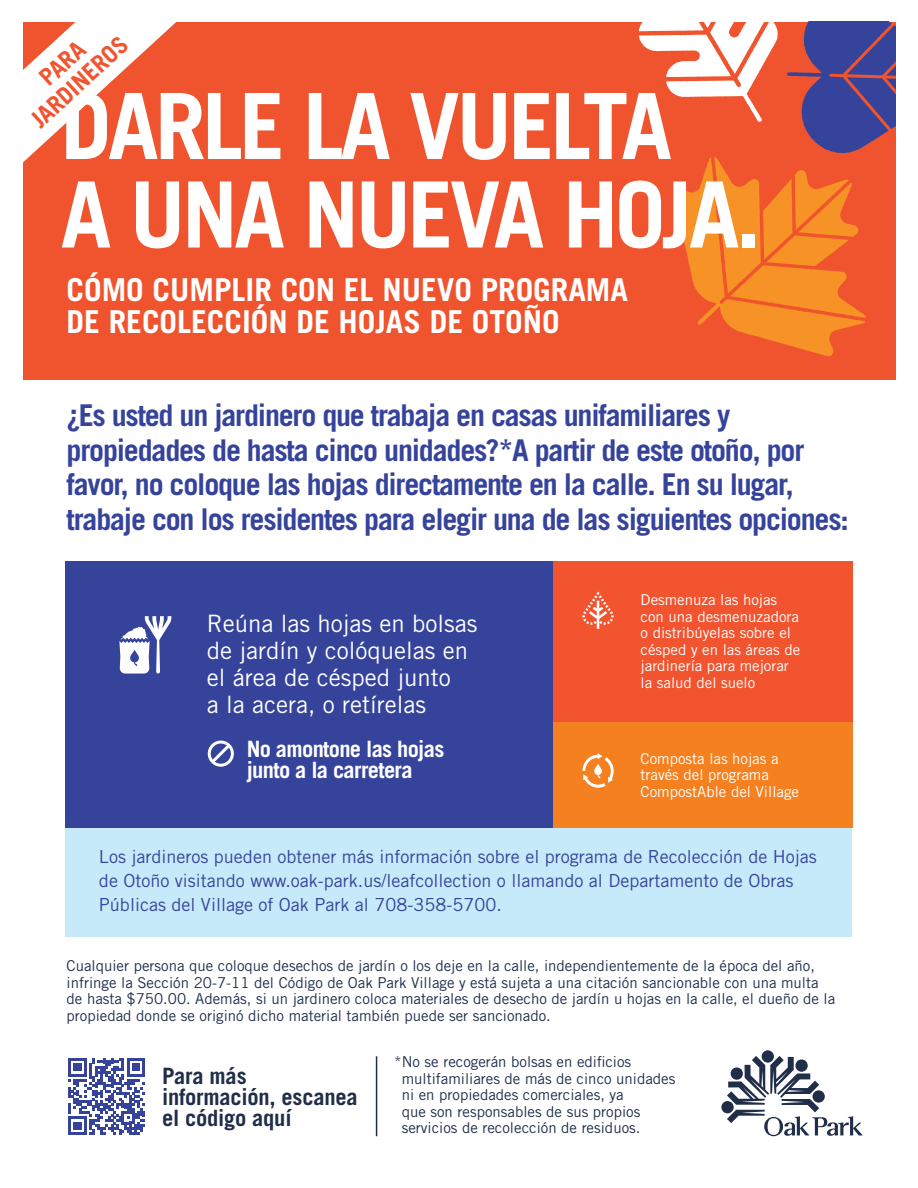
<style>
.page{position:relative;width:918px;height:1188px;background:#fff}
.page>*{position:absolute;margin:0;border:0;box-sizing:border-box;transform-origin:0 0}
.t1{font:700 91.5px/88.5px "Trade Gothic LT Std";letter-spacing:-.04em;color:#fff}
.t2{font:700 31.5px/31.5px "Trade Gothic LT Std";color:#fff}
.t3{font:700 30px/34.5px "Trade Gothic LT Std";letter-spacing:-.04em;color:#35439b}
.t4{font:24px/27px "Trade Gothic LT Std";color:#fff}
.t5{font:700 24px/25.5px "Trade Gothic LT Std";color:#f25430;text-align:center}
.t6{font:700 22.5px/21px "Trade Gothic LT Std";letter-spacing:-.01em;color:#212e4a}
.t7{font:700 22.5px/21px "Trade Gothic LT Std";letter-spacing:-.03em;color:#fff}
.t8{font:18px/24px "Trade Gothic LT Std";color:#35439b}
.t9{font:15px/16.5px "Trade Gothic LT Std";color:#212e4a}
.t10{font:15px/16.5px "Trade Gothic LT Std";color:#fff}
</style>
<div class="page">
<div style="left:66px;top:828px;width:786px;height:109px;background:#c6eafa"></div>
<div style="left:553px;top:722px;width:300px;height:106px;background:#f48020"></div>
<div style="left:65px;top:561px;width:488px;height:267px;background:#35439b"></div>
<svg style="left:582px;top:753px;width:32px;height:35px"></svg>
<div style="left:553px;top:561px;width:300px;height:161px;background:#f25430"></div>
<svg style="left:119px;top:616px;width:52px;height:58px"></svg>
<svg style="left:582px;top:592px;width:32px;height:37px"></svg>
<div style="left:23px;top:22px;width:872px;height:357px;background:#f0542e"></div>
<svg style="left:638px;top:22px;width:257px;height:334px"></svg>
<svg style="left:68px;top:1058px;width:77px;height:77px"></svg>
<svg style="left:721px;top:1050px;width:142px;height:86px"></svg>
<hr style="left:376px;top:1056px;width:1px;height:80px;background:#212e4a">
<div style="left:208px;top:741px;width:26px;height:26px;border:3px solid #fff;border-radius:50%"></div>
<svg style="left:208px;top:741px;width:26px;height:25px"></svg>
<svg style="left:23px;top:22px;width:153px;height:141px"></svg>
<p class="t5" style="left:9px;top:94px;width:123px;rotate:-42deg">PARA<br>JARDINEROS</p>
<p class="t1" style="left:61px;top:81px;width:702px">DARLE LA VUELTA<br>A UNA NUEVA HOJA.</p>
<p class="t2" style="left:67px;top:274px;width:563px">CÓMO CUMPLIR CON EL NUEVO PROGRAMA<br>DE RECOLECCIÓN DE HOJAS DE OTOÑO</p>
<p class="t3" style="left:67px;top:398px;width:784px">¿Es usted un jardinero que trabaja en casas unifamiliares y propiedades de hasta cinco unidades?*A partir de este otoño, por favor, no coloque las hojas directamente en la calle. En su lugar, trabaje con los residentes para elegir una de las siguientes opciones:</p>
<p class="t4" style="left:207px;top:610px;width:272px">Reúna las hojas en bolsas de jardín y colóquelas en el área de césped junto<br>a la acera, o retírelas</p>
<p class="t7" style="left:247px;top:738px;width:199px">No amontone las hojas junto a la carretera</p>
<p class="t10" style="left:641px;top:592px;width:161px">Desmenuza las hojas con una desmenuzadora o distribúyelas sobre el césped y en las áreas de jardinería para mejorar la salud del suelo</p>
<p class="t10" style="left:641px;top:750px;width:160px">Composta las hojas a través del programa<br>CompostAble del Village</p>
<p class="t8" style="left:99px;top:845px;width:719px">Los jardineros pueden obtener más información sobre el programa de Recolección de Hojas de Otoño visitando www.oak-park.us/leafcollection o llamando al Departamento de Obras<br>Públicas del Village of Oak Park al 708-358-5700.</p>
<p class="t9" style="left:67px;top:958px;width:770px">Cualquier persona que coloque desechos de jardín o los deje en la calle, independientemente de la época del año, infringe la Sección 20-7-11 del Código de Oak Park Village y está sujeta a una citación sancionable con una multa de hasta $750.00. Además, si un jardinero coloca materiales de desecho de jardín u hojas en la calle, el dueño de la propiedad donde se originó dicho material también puede ser sancionado.</p>
<p class="t9" style="left:402px;top:1053px;width:275px;text-indent:-8px">*No se recogerán bolsas en edificios multifamiliares de más de cinco unidades ni en propiedades comerciales, ya<br>que son responsables de sus propios servicios de recolección de residuos.</p>
<p class="t6" style="left:162px;top:1065px;width:197px">Para más información, escanea el código aquí</p>
</div>
